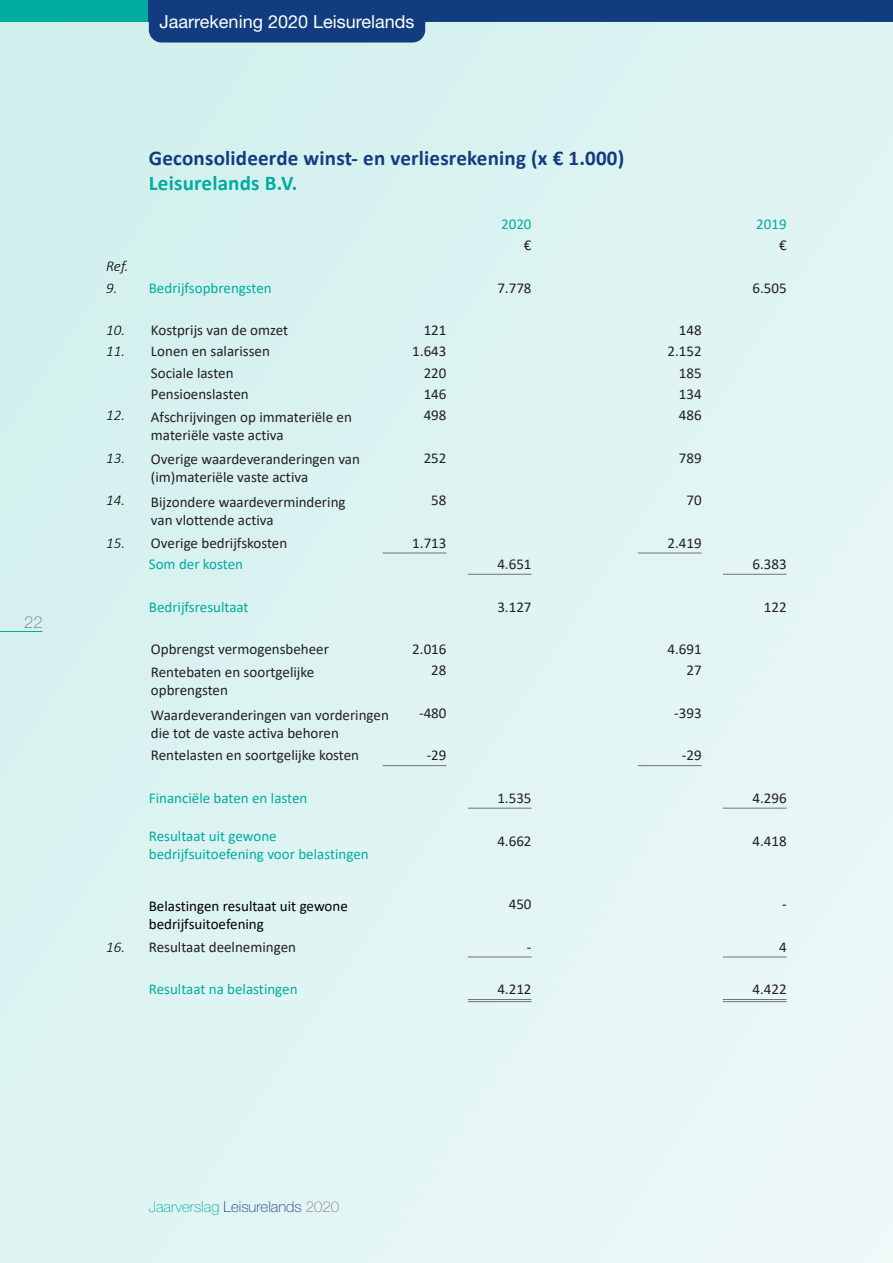
<style>
.page{position:relative;width:893px;height:1263px;background:#fff}
.page>*{position:absolute;margin:0;border:0;box-sizing:border-box;transform-origin:0 0}
.t1{font:700 21px "Calibri";letter-spacing:.01em;color:#113c7f}
.t2{font:700 21px "Calibri";letter-spacing:.01em;color:#00aca0}
.t3{font:18px "Helvetica Neue LT Std";color:#fff}
.t4{font:100 16.5px "Helvetica Neue LT Std";color:#6d727e}
.t5{font:15px/18px "Calibri";color:#231f20}
.t6{font:15px/18px "Calibri";color:#00aca0}
.t7{font:15px "Calibri";color:#000}
.t8{font:100 15px "Helvetica Neue LT Std";color:#113c7f}
.t9{font:italic 300 15px/21.3px "Calibri";color:#000}
.s1{color:#00aca0}
.s2{color:#7e8083}
</style>
<div class="page">
<div style="left:0;top:0;width:149px;height:21px;background:#00aca0"></div>
<div style="left:149px;top:0;width:744px;height:21px;background:#113c7f"></div>
<div style="left:0;top:21px;width:893px;height:1242px;background:#def4f2"></div>
<div style="left:149px;top:0;width:276px;height:43px;background:#113c7f;border-radius:13px"></div>
<hr style="left:638px;top:553px;width:64px;height:1px;background:#6d727e">
<hr style="left:383px;top:553px;width:63px;height:1px;background:#6d727e">
<hr style="left:468px;top:1001px;width:63px;height:1px;background:#6d727e">
<hr style="left:723px;top:1001px;width:64px;height:1px;background:#6d727e">
<hr style="left:638px;top:765px;width:64px;height:1px;background:#6d727e">
<hr style="left:383px;top:765px;width:63px;height:1px;background:#6d727e">
<hr style="left:468px;top:574px;width:63px;height:1px;background:#6d727e">
<hr style="left:723px;top:574px;width:64px;height:1px;background:#6d727e">
<hr style="left:468px;top:808px;width:63px;height:1px;background:#6d727e">
<hr style="left:723px;top:808px;width:64px;height:1px;background:#6d727e">
<hr style="left:468px;top:957px;width:63px;height:1px;background:#6d727e">
<hr style="left:723px;top:957px;width:64px;height:1px;background:#6d727e">
<hr style="left:468px;top:999px;width:63px;height:1px;background:#6d727e">
<hr style="left:723px;top:999px;width:64px;height:1px;background:#6d727e">
<hr style="left:0;top:631px;width:43px;height:1px;background:#00aca0">
<p class="t4" style="left:24px;top:613px;width:20px">22</p>
<p class="t3" style="left:160px;top:11px;width:256px">Jaarrekening 2020 Leisurelands</p>
<p class="t9" style="left:106px;top:256px;width:24px">Ref.<br>9.</p>
<p class="t9" style="left:106px;top:319px;width:20px">10.<br>11.</p>
<p class="t9" style="left:106px;top:404px;width:20px">12.</p>
<p class="t9" style="left:106px;top:447px;width:20px">13.</p>
<p class="t9" style="left:106px;top:489px;width:20px">14.</p>
<p class="t9" style="left:106px;top:532px;width:20px">15.</p>
<p class="t9" style="left:106px;top:936px;width:20px">16.</p>
<h1 class="t1" style="left:149px;top:143px;width:477px">Geconsolideerde winst- en verliesrekening (x € 1.000)</h1>
<h1 class="t2" style="left:149px;top:168px;width:150px">Leisurelands B.V.</h1>
<p class="t6" style="left:149px;top:278px;width:125px">Bedrijfsopbrengsten</p>
<p class="t5" style="left:151px;top:319px;width:139px;line-height:21.3px">Kostprijs van de omzet<br>Lonen en salarissen</p>
<p class="t5" style="left:151px;top:362px;width:99px;line-height:21.3px">Sociale lasten<br>Pensioenslasten</p>
<p class="t5" style="left:151px;top:407px;width:202px">Afschrijvingen op immateriële en materiële vaste activa</p>
<p class="t5" style="left:151px;top:450px;width:210px">Overige waardeveranderingen van (im)materiële vaste activa</p>
<p class="t5" style="left:151px;top:492px;width:196px">Bijzondere waardevermindering van vlottende activa</p>
<p class="t5" style="left:151px;top:533px;width:138px">Overige bedrijfskosten</p>
<p class="t6" style="left:501px;top:214px;width:32px">2020</p>
<p class="t6" style="left:756px;top:214px;width:32px">2019</p>
<p class="t5" style="left:524px;top:236px;width:9px">€</p>
<p class="t5" style="left:779px;top:236px;width:9px">€</p>
<p class="t5" style="left:497px;top:278px;width:36px">7.778</p>
<p class="t5" style="left:752px;top:278px;width:36px">6.505</p>
<p class="t5" style="left:424px;top:321px;width:24px">121</p>
<p class="t5" style="left:679px;top:321px;width:24px">148</p>
<p class="t5" style="left:412px;top:342px;width:36px">1.643</p>
<p class="t5" style="left:667px;top:342px;width:36px">2.152</p>
<p class="t5" style="left:424px;top:363px;width:24px">220</p>
<p class="t5" style="left:679px;top:363px;width:24px">185</p>
<p class="t5" style="left:424px;top:385px;width:24px">146</p>
<p class="t5" style="left:679px;top:385px;width:24px">134</p>
<p class="t5" style="left:424px;top:406px;width:24px">498</p>
<p class="t5" style="left:679px;top:406px;width:24px">486</p>
<p class="t5" style="left:424px;top:448px;width:24px">252</p>
<p class="t5" style="left:679px;top:448px;width:24px">789</p>
<p class="t5" style="left:431px;top:491px;width:17px">58</p>
<p class="t5" style="left:686px;top:491px;width:17px">70</p>
<p class="t5" style="left:412px;top:533px;width:36px">1.713</p>
<p class="t5" style="left:667px;top:533px;width:36px">2.419</p>
<p class="t6" style="left:149px;top:555px;width:96px">Som der kosten</p>
<p class="t6" style="left:149px;top:597px;width:101px">Bedrijfsresultaat</p>
<p class="t5" style="left:497px;top:597px;width:36px">3.127</p>
<p class="t5" style="left:764px;top:597px;width:24px">122</p>
<p class="t5" style="left:151px;top:637px;width:179px;line-height:23px">Opbrengst vermogensbeheer<br>Rentebaten en soortgelijke</p>
<p class="t5" style="left:151px;top:677px;width:239px;line-height:24.6px">opbrengsten<br>Waardeveranderingen van vorderingen</p>
<p class="t5" style="left:151px;top:723px;width:189px">die tot de vaste activa behoren</p>
<p class="t5" style="left:497px;top:555px;width:36px">4.651</p>
<p class="t5" style="left:752px;top:555px;width:36px">6.383</p>
<p class="t5" style="left:412px;top:640px;width:36px">2.016</p>
<p class="t5" style="left:667px;top:640px;width:36px">4.691</p>
<p class="t5" style="left:431px;top:661px;width:17px">28</p>
<p class="t5" style="left:686px;top:661px;width:17px">27</p>
<p class="t5" style="left:419px;top:703px;width:29px">-480</p>
<p class="t5" style="left:674px;top:703px;width:29px">-393</p>
<p class="t5" style="left:151px;top:746px;width:210px">Rentelasten en soortgelijke kosten</p>
<p class="t5" style="left:427px;top:746px;width:21px">-29</p>
<p class="t5" style="left:682px;top:746px;width:21px">-29</p>
<p class="t6" style="left:149px;top:789px;width:160px">Financiële baten en lasten</p>
<p class="t5" style="left:497px;top:789px;width:36px">1.535</p>
<p class="t5" style="left:752px;top:789px;width:36px">4.296</p>
<p class="t5" style="left:497px;top:831px;width:36px">4.662</p>
<p class="t5" style="left:752px;top:831px;width:36px">4.418</p>
<p class="t6" style="left:149px;top:826px;width:221px">Resultaat uit gewone bedrijfsuitoefening voor belastingen</p>
<p class="t7" style="left:149px;top:895px;width:201px">Belastingen resultaat uit gewone</p>
<p class="t5" style="left:509px;top:895px;width:24px">450</p>
<p class="t5" style="left:782px;top:895px;width:6px">-</p>
<p class="t7" style="left:149px;top:913px;width:117px">bedrijfsuitoefening</p>
<p class="t5" style="left:149px;top:937px;width:149px">Resultaat deelnemingen</p>
<p class="t5" style="left:527px;top:937px;width:6px">-</p>
<p class="t5" style="left:779px;top:937px;width:9px">4</p>
<p class="t6" style="left:149px;top:980px;width:150px">Resultaat na belastingen</p>
<p class="t5" style="left:497px;top:980px;width:36px">4.212</p>
<p class="t5" style="left:752px;top:980px;width:36px">4.422</p>
<p class="t8" style="left:149px;top:1198px;width:192px"><span class="s1">Jaarverslag</span> Leisurelands <span class="s2">2020</span></p>
</div>
